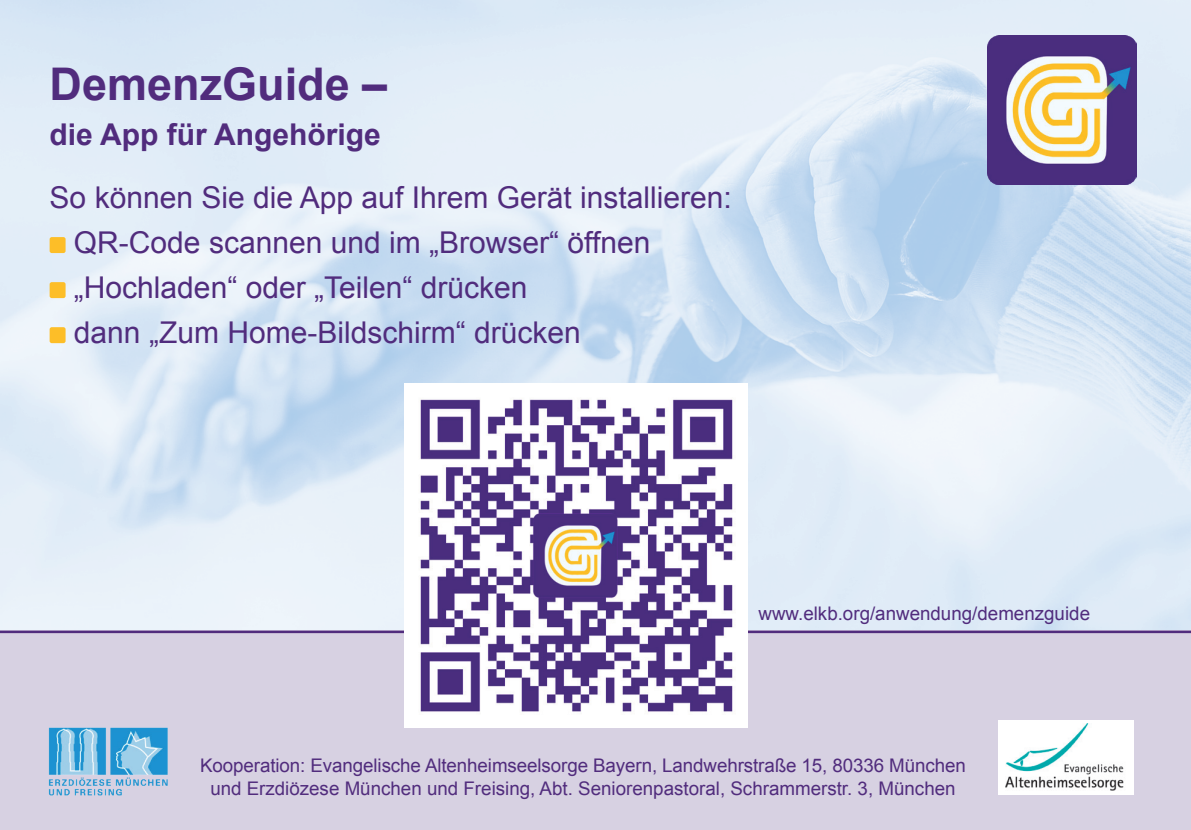
<style>
.page{position:relative;width:1191px;height:830px;background:#fff}
.page>*{position:absolute;margin:0;border:0;box-sizing:border-box;transform-origin:0 0}
.t1{font:700 45px "Arial";color:#512c7d}
.t2{font:30px/45px "Arial";color:#512c7d}
.t3{font:700 30px "Arial";color:#512c7d}
.t4{font:18.75px/22.5px "Arial";color:#512c7d;text-align:center}
</style>
<div class="page">
<img style="left:0;top:0;width:1191px;height:630px">
<div style="left:0;top:630px;width:1191px;height:199px;background:#d7d1e2"></div>
<hr style="left:0;top:630px;width:1191px;height:2px;background:#512c7d">
<img style="left:48px;top:727px;width:120px;height:69px">
<img style="left:987px;top:35px;width:149px;height:149px">
<div style="left:50px;top:237px;width:16px;height:16px;background:#fdbe28;border-radius:2px"></div>
<div style="left:50px;top:282px;width:16px;height:16px;background:#fdbe28;border-radius:2px"></div>
<div style="left:50px;top:327px;width:16px;height:16px;background:#fdbe28;border-radius:2px"></div>
<div style="left:998px;top:719px;width:136px;height:75px;background:#fff"></div>
<img style="left:1005px;top:723px;width:119px;height:67px">
<img style="left:404px;top:383px;width:344px;height:343px">
<h1 class="t1" style="left:50px;top:54px;width:339px">DemenzGuide –</h1>
<h2 class="t3" style="left:50px;top:114px;width:333px">die App für Angehörige</h2>
<h2 class="t2" style="left:74px;top:175px;width:659px;text-indent:-24px">So können Sie die App auf Ihrem Gerät installieren:<br>QR-Code scannen und im „Browser“ öffnen „Hochladen“ oder „Teilen“ drücken<br>dann „Zum Home-Bildschirm“ drücken</h2>
<p class="t4" style="left:758px;top:602px;width:333px">www.elkb.org/anwendung/demenzguide</p>
<p class="t4" style="left:200px;top:754px;width:767px">Kooperation: Evangelische Altenheimseelsorge Bayern, Landwehrstraße 15, 80336 München und Erzdiözese München und Freising, Abt. Seniorenpastoral, Schrammerstr. 3, München</p>
</div>
